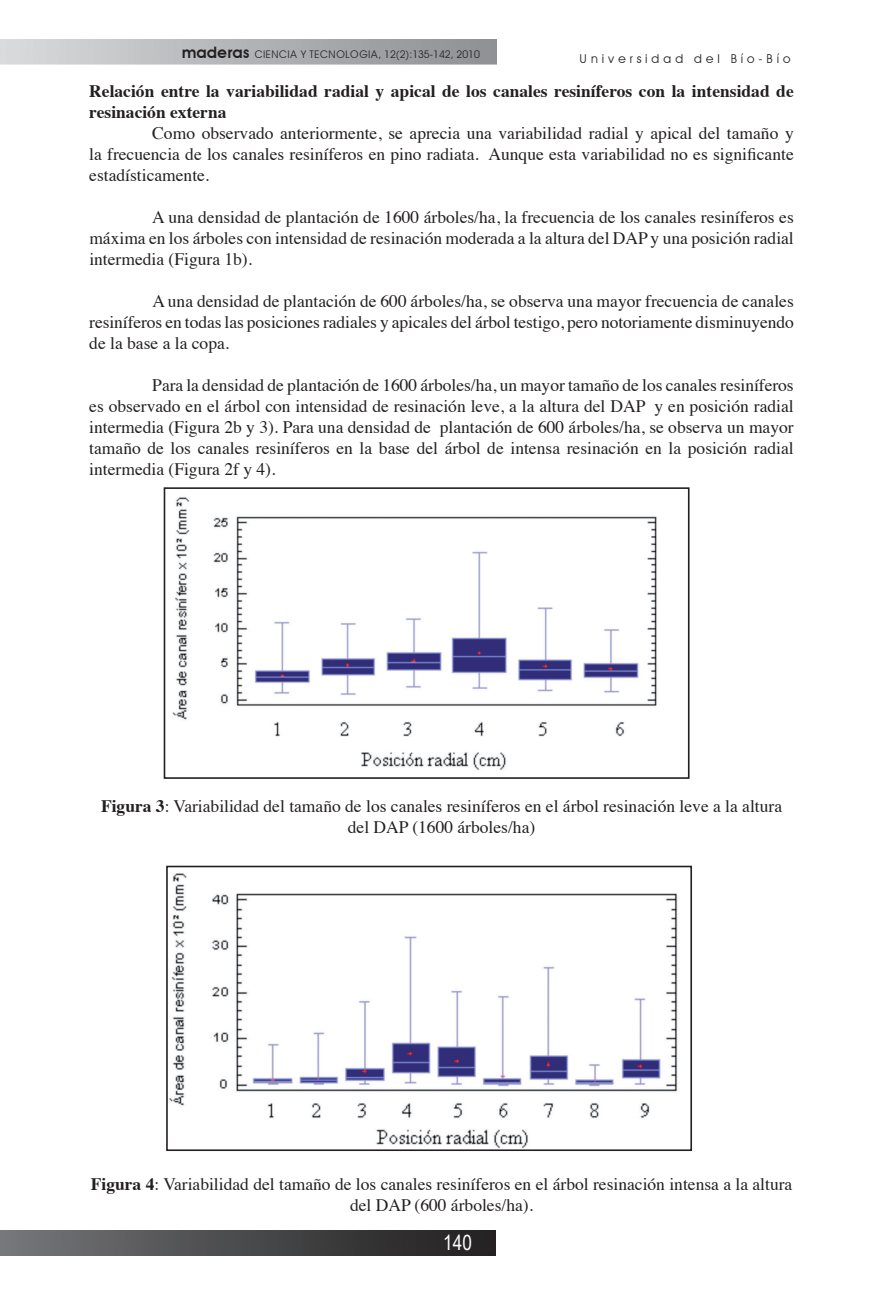
<style>
.page{position:relative;width:893px;height:1315px;background:#fff}
.page>*{position:absolute;margin:0;border:0;box-sizing:border-box;transform-origin:0 0}
.t1{font:21px "Arial Narrow";color:#fff}
.t2{font:17.5px/21px "Times";color:#231f20;text-align:justify}
.t3{font:700 17.5px/21px "Times";color:#231f20}
.t4{font:12.25px "Avant Garde";letter-spacing:.29em;color:#231f20}
.t5{font:10.5px "Avant Garde";color:#231f20}
.s1{font-weight:600;font-size:15.75px}
.s2{font-weight:700}
</style>
<div class="page">
<img style="left:0;top:1230px;width:495px;height:25px">
<img style="left:172px;top:497px;width:485px;height:273px">
<div style="left:164px;top:487px;width:525px;height:292px;border:2px solid #231f20"></div>
<img style="left:169px;top:873px;width:509px;height:275px">
<div style="left:166px;top:865px;width:526px;height:286px;border:2px solid #231f20"></div>
<p class="t5" style="left:182px;top:48px;width:300px"><span class="s1">maderas</span> CIENCIA Y TECNOLOGIA, 12(2):135-142, 2010</p>
<p class="t4" style="left:579px;top:51px;width:213px">Universidad del Bío-Bío</p>
<p class="t3" style="left:89px;top:79px;width:706px">Relación entre la variabilidad radial y apical de los canales resiníferos con la intensidad de resinación externa</p>
<p class="t2" style="left:89px;top:121px;width:706px;text-indent:63px">Como observado anteriormente, se aprecia una variabilidad radial y apical del tamaño y la frecuencia de los canales resiníferos en pino radiata. Aunque esta variabilidad no es significante estadísticamente.</p>
<p class="t2" style="left:89px;top:205px;width:706px;text-indent:63px">A una densidad de plantación de 1600 árboles/ha, la frecuencia de los canales resiníferos es máxima en los árboles con intensidad de resinación moderada a la altura del DAP y una posición radial intermedia (Figura 1b).</p>
<p class="t2" style="left:89px;top:289px;width:706px;text-indent:63px">A una densidad de plantación de 600 árboles/ha, se observa una mayor frecuencia de canales resiníferos en todas las posiciones radiales y apicales del árbol testigo, pero notoriamente disminuyendo de la base a la copa.</p>
<p class="t2" style="left:89px;top:373px;width:706px;text-indent:63px">Para la densidad de plantación de 1600 árboles/ha, un mayor tamaño de los canales resiníferos es observado en el árbol con intensidad de resinación leve, a la altura del DAP y en posición radial intermedia (Figura 2b y 3). Para una densidad de plantación de 600 árboles/ha, se observa un mayor tamaño de los canales resiníferos en la base del árbol de intensa resinación en la posición radial intermedia (Figura 2f y 4).</p>
<p class="t2" style="left:101px;top:793px;width:683px;text-align:center"><span class="s2">Figura 3</span>: Variabilidad del tamaño de los canales resiníferos en el árbol resinación leve a la altura del DAP (1600 árboles/ha)</p>
<p class="t2" style="left:91px;top:1171px;width:703px;text-align:center"><span class="s2">Figura 4</span>: Variabilidad del tamaño de los canales resiníferos en el árbol resinación intensa a la altura del DAP (600 árboles/ha).</p>
<p class="t1" style="left:443px;top:1227px;width:30px">140</p>
</div>
